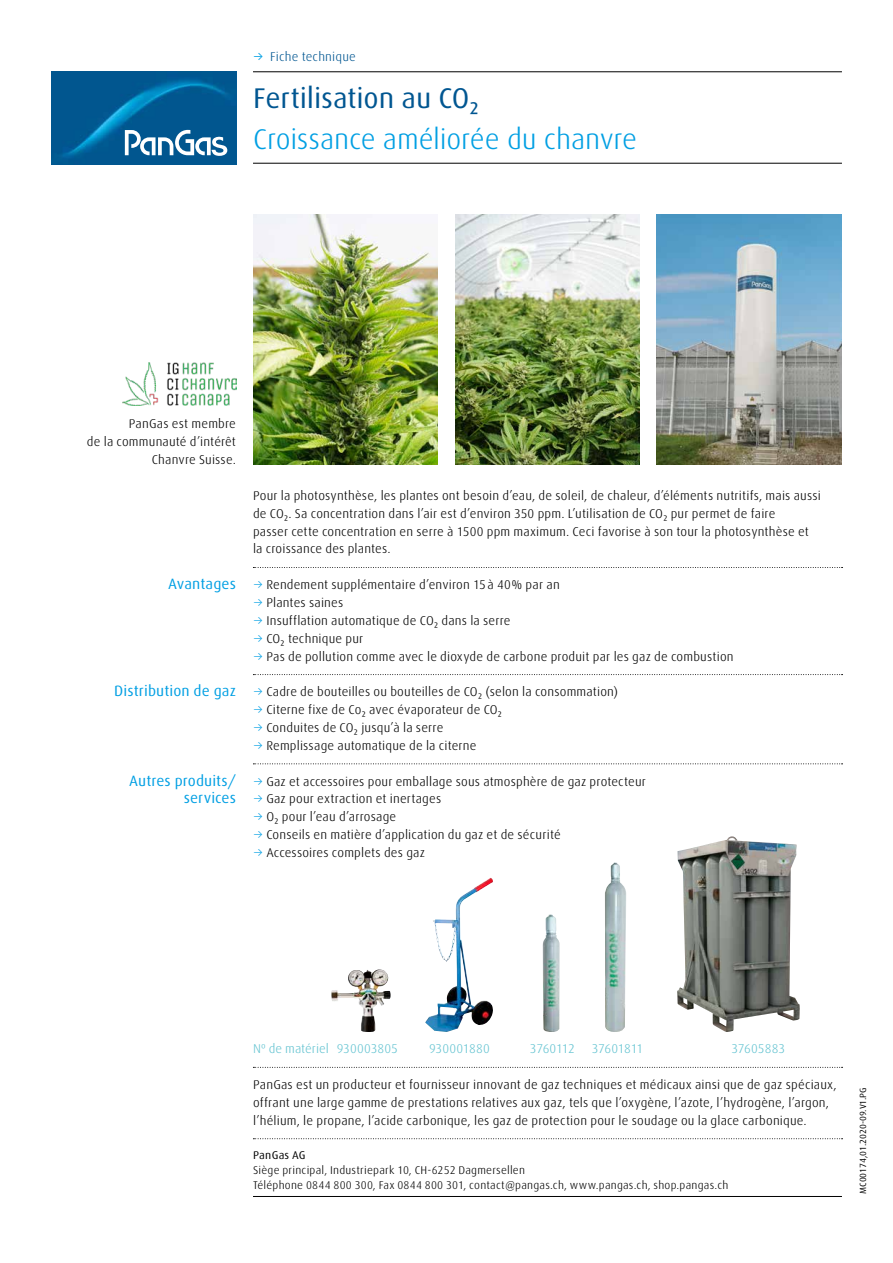
<style>
.page{position:relative;width:893px;height:1263px;background:#fff}
.page>*{position:absolute;margin:0;border:0;box-sizing:border-box;transform-origin:0 0}
.t1{font:300 28.5px "Linde Dax Global";letter-spacing:-.01em;color:#009fe3}
.t2{font:28.5px "Linde Dax Global";letter-spacing:-.01em;color:#005691}
.t3{font:15px/17.9px "Linde Dax Global";letter-spacing:.005em;color:#009fe3;text-align:right}
.t4{font:300 12.75px/17.9px "Linde Dax Global";letter-spacing:.01em;color:#000}
.t5{font:300 12.75px "Linde Dax Global";color:#63c3d1}
.t6{font:300 12.75px "Linde Dax Global";letter-spacing:.015em;color:#005691}
.t7{font:300 12.75px "Linde Dax Global";letter-spacing:-.025em;color:#63c3d1}
.t8{font:300 12.75px "Linde Dax Global";letter-spacing:-.03em;color:#63c3d1}
.t9{font:300 11.25px/15px "Linde Dax Global";letter-spacing:.02em;color:#000}
.t10{font:11.25px "Linde Dax Global";letter-spacing:.015em;color:#000}
.t11{font:9px "Linde Dax Global";color:#000}
.s1{font-weight:400;color:#009fe3}
.s2{color:#009fe3}
</style>
<div class="page">
<img style="left:51px;top:72px;width:185px;height:92px">
<img style="left:455px;top:214px;width:185px;height:250px">
<img style="left:253px;top:214px;width:185px;height:250px">
<img style="left:657px;top:214px;width:185px;height:250px">
<img style="left:122px;top:362px;width:114px;height:44px">
<img style="left:677px;top:836px;width:123px;height:196px">
<img style="left:543px;top:914px;width:17px;height:118px">
<img style="left:605px;top:862px;width:21px;height:170px">
<img style="left:331px;top:969px;width:53px;height:63px">
<img style="left:425px;top:878px;width:68px;height:154px">
<svg style="left:125px;top:130px;width:102px;height:26px"></svg>
<svg style="left:253px;top:567px;width:590px;height:1px"></svg>
<svg style="left:253px;top:674px;width:590px;height:1px"></svg>
<svg style="left:253px;top:763px;width:590px;height:1px"></svg>
<svg style="left:253px;top:1067px;width:590px;height:1px"></svg>
<svg style="left:253px;top:1138px;width:590px;height:1px"></svg>
<hr style="left:253px;top:71px;width:589px;height:1px;background:#000">
<hr style="left:253px;top:163px;width:589px;height:1px;background:#000">
<hr style="left:253px;top:1196px;width:589px;height:1px;background:#000">
<p class="t6" style="left:253px;top:49px;width:104px"><span class="s1">→</span> Fiche technique</p>
<h1 class="t2" style="left:253px;top:82px;width:227px">Fertilisation au CO₂</h1>
<h1 class="t1" style="left:253px;top:122px;width:386px">Croissance améliorée du chanvre</h1>
<p class="t4" style="left:87px;top:415px;width:151px;text-align:right">PanGas est membre<br>de la communauté d’intérêt<br>Chanvre Suisse.</p>
<p class="t3" style="left:168px;top:575px;width:69px">Avantages</p>
<p class="t3" style="left:114px;top:682px;width:123px">Distribution de gaz</p>
<p class="t3" style="left:129px;top:771px;width:108px">Autres produits/ services</p>
<p class="t4" style="left:253px;top:486px;width:569px">Pour la photosynthèse, les plantes ont besoin d’eau, de soleil, de chaleur, d’éléments nutritifs, mais aussi de CO₂. Sa concentration dans l’air est d’environ 350 ppm. L’utilisation de CO₂ pur permet de faire<br>passer cette concentration en serre à 1500 ppm maximum. Ceci favorise à son tour la photosynthèse et la croissance des plantes.</p>
<p class="t4" style="left:253px;top:576px;width:308px"><span class="s2">→</span> Rendement supplémentaire d’environ 15à 40% par an</p>
<p class="t4" style="left:253px;top:594px;width:92px"><span class="s2">→</span> Plantes saines</p>
<p class="t4" style="left:253px;top:611px;width:259px"><span class="s2">→</span> Insufflation automatique de CO₂ dans la serre</p>
<p class="t4" style="left:253px;top:629px;width:112px"><span class="s2">→</span> CO₂ technique pur</p>
<p class="t4" style="left:253px;top:647px;width:482px"><span class="s2">→</span> Pas de pollution comme avec le dioxyde de carbone produit par les gaz de combustion</p>
<p class="t4" style="left:253px;top:683px;width:367px"><span class="s2">→</span> Cadre de bouteilles ou bouteilles de CO₂ (selon la consommation)</p>
<p class="t4" style="left:253px;top:701px;width:251px"><span class="s2">→</span> Citerne fixe de Co₂ avec évaporateur de CO₂</p>
<p class="t4" style="left:253px;top:719px;width:192px"><span class="s2">→</span> Conduites de CO₂ jusqu’à la serre</p>
<p class="t4" style="left:253px;top:736px;width:225px"><span class="s2">→</span> Remplissage automatique de la citerne</p>
<p class="t4" style="left:253px;top:772px;width:394px"><span class="s2">→</span> Gaz et accessoires pour emballage sous atmosphère de gaz protecteur</p>
<p class="t4" style="left:253px;top:790px;width:190px"><span class="s2">→</span> Gaz pour extraction et inertages</p>
<p class="t4" style="left:253px;top:808px;width:145px"><span class="s2">→</span> O₂ pour l’eau d’arrosage</p>
<p class="t4" style="left:253px;top:826px;width:309px"><span class="s2">→</span> Conseils en matière d’application du gaz et de sécurité</p>
<p class="t4" style="left:253px;top:843px;width:174px"><span class="s2">→</span> Accessoires complets des gaz</p>
<p class="t5" style="left:253px;top:1041px;width:146px">Nº de matériel 930003805</p>
<p class="t5" style="left:429px;top:1041px;width:62px">930001880</p>
<p class="t8" style="left:530px;top:1041px;width:47px">3760112</p>
<p class="t7" style="left:592px;top:1041px;width:53px">37601811</p>
<p class="t5" style="left:731px;top:1041px;width:55px">37605883</p>
<p class="t4" style="left:253px;top:1076px;width:585px">PanGas est un producteur et fournisseur innovant de gaz techniques et médicaux ainsi que de gaz spéciaux, offrant une large gamme de prestations relatives aux gaz, tels que l’oxygène, l’azote, l’hydrogène, l’argon, l’hélium, le propane, l’acide carbonique, les gaz de protection pour le soudage ou la glace carbonique.</p>
<p class="t10" style="left:253px;top:1148px;width:54px">PanGas AG</p>
<p class="t9" style="left:253px;top:1162px;width:477px">Siège principal, Industriepark 10, CH-6252 Dagmersellen<br>Téléphone 0844 800 300, Fax 0844 800 301, contact@pangas.ch, www.pangas.ch, shop.pangas.ch</p>
<p class="t11" style="left:858px;top:1194px;width:108px;rotate:-90deg">MC00174,01.2020-09.V1.PG</p>
</div>
